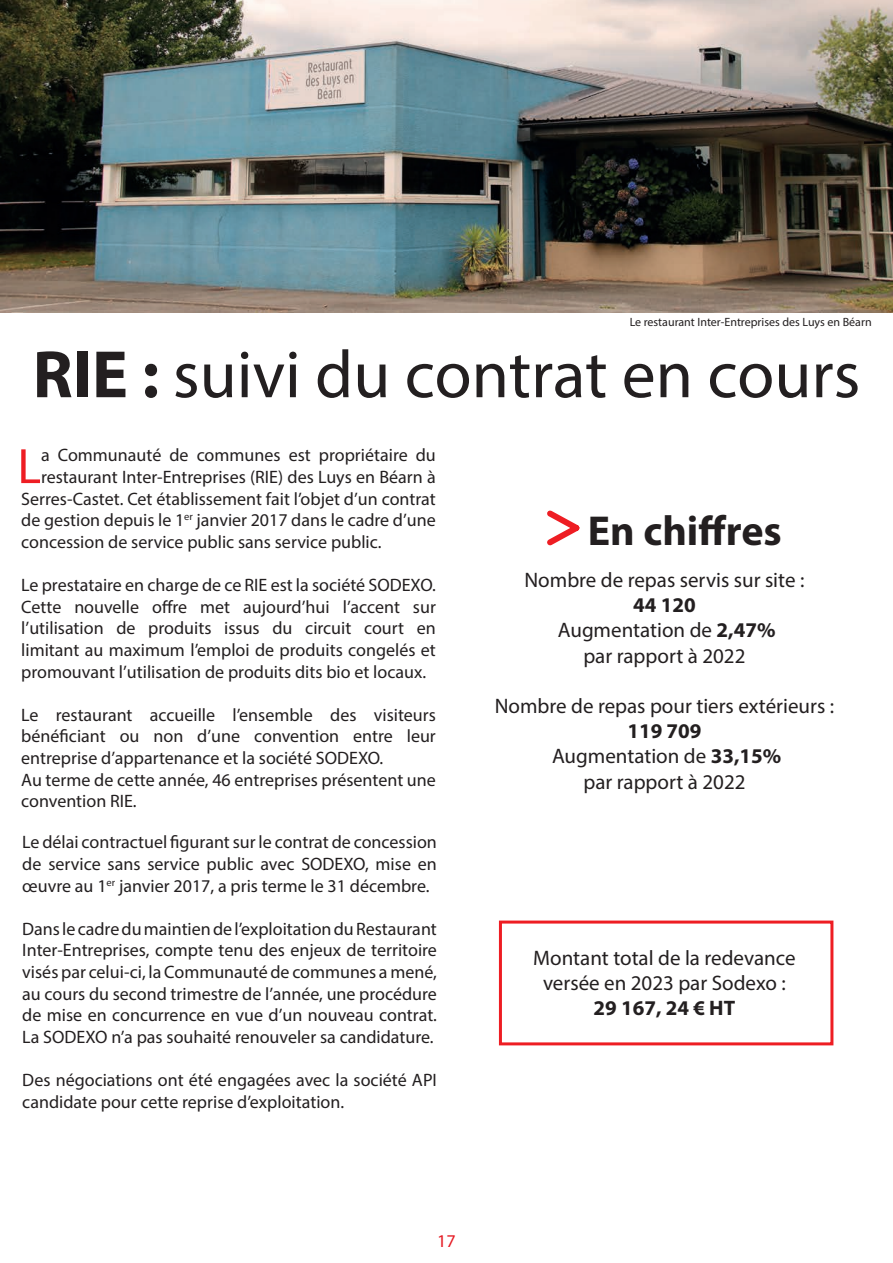
<style>
.page{position:relative;width:893px;height:1263px;background:#fff}
.page>*{position:absolute;margin:0;border:0;box-sizing:border-box;transform-origin:0 0}
.t1{font:67.5px "Myriad Pro";color:#231f20}
.t2{font:50.1px "Myriad Pro";color:#ee1d23}
.t3{font:700 42px "Myriad Pro";color:#231f20}
.t4{font:21px/25.2px "Myriad Pro";color:#231f20;text-align:center}
.t5{font:700 21px "Myriad Pro";color:#231f20}
.t6{font:18px/21.6px "Myriad Pro";color:#231f20;text-align:justify}
.t7{font:18px "Myriad Pro";color:#e51a23}
.t8{font:12px "Myriad Pro";color:#231f20}
.s1{font-weight:700}
</style>
<div class="page">
<img style="left:0;top:0;width:893px;height:313px">
<svg style="left:547px;top:510px;width:33px;height:36px"></svg>
<div style="left:499px;top:920px;width:334px;height:125px;border:3px solid #ee1d23"></div>
<p class="t8" style="left:630px;top:314px;width:244px">Le restaurant Inter-Entreprises des Luys en Béarn</p>
<h1 class="t1" style="left:33px;top:333px;width:829px"><span class="s1">RIE :</span> suivi du contrat en cours</h1>
<h2 class="t2" style="left:17px;top:435px;width:25px">L</h2>
<p class="t6" style="left:41px;top:444px;width:396px">a Communauté de communes est propriétaire du</p>
<p class="t6" style="left:41px;top:466px;width:396px">restaurant Inter-Entreprises (RIE) des Luys en Béarn à</p>
<p class="t6" style="left:21px;top:488px;width:416px">Serres-Castet. Cet établissement fait l’objet d’un contrat</p>
<p class="t6" style="left:21px;top:509px;width:416px">de gestion depuis le 1<sup>er</sup> janvier 2017 dans le cadre d’une</p>
<p class="t6" style="left:21px;top:531px;width:362px">concession de service public sans service public.</p>
<p class="t6" style="left:21px;top:574px;width:416px">Le prestataire en charge de ce RIE est la société SODEXO.<br>Cette nouvelle offre met aujourd’hui l’accent sur l’utilisation de produits issus du circuit court en limitant au maximum l’emploi de produits congelés et promouvant l’utilisation de produits dits bio et locaux.</p>
<p class="t6" style="left:21px;top:704px;width:416px;text-align:left">Le restaurant accueille l’ensemble des visiteurs bénéficiant ou non d’une convention entre leur entreprise d’appartenance et la société SODEXO.<br>Au terme de cette année, 46 entreprises présentent une convention RIE.</p>
<p class="t6" style="left:22px;top:831px;width:416px">Le délai contractuel figurant sur le contrat de concession de service sans service public avec SODEXO, mise en œuvre au 1<sup>er</sup> janvier 2017, a pris terme le 31 décembre.</p>
<p class="t6" style="left:22px;top:918px;width:416px">Dans le cadre du maintien de l’exploitation du Restaurant Inter-Entreprises, compte tenu des enjeux de territoire visés par celui-ci, la Communauté de communes a mené, au cours du second trimestre de l’année, une procédure de mise en concurrence en vue d’un nouveau contrat.<br>La SODEXO n’a pas souhaité renouveler sa candidature.</p>
<p class="t6" style="left:22px;top:1069px;width:416px">Des négociations ont été engagées avec la société API candidate pour cette reprise d’exploitation.</p>
<h3 class="t3" style="left:588px;top:504px;width:195px">En chiffres</h3>
<p class="t4" style="left:524px;top:567px;width:281px">Nombre de repas servis sur site :</p>
<p class="t4" style="left:558px;top:592px;width:219px"><span class="s1">44 120<br></span>Augmentation de <span class="s1">2,47% </span>par rapport à 2022</p>
<p class="t4" style="left:495px;top:693px;width:341px">Nombre de repas pour tiers extérieurs :</p>
<p class="t4" style="left:552px;top:718px;width:231px"><span class="s1">119 709<br></span>Augmentation de <span class="s1">33,15% </span>par rapport à 2022</p>
<p class="t4" style="left:533px;top:944px;width:264px">Montant total de la redevance versée en 2023 par Sodexo :</p>
<p class="t5" style="left:594px;top:994px;width:143px">29 167, 24 € HT</p>
<p class="t7" style="left:437px;top:1229px;width:20px">17</p>
</div>
